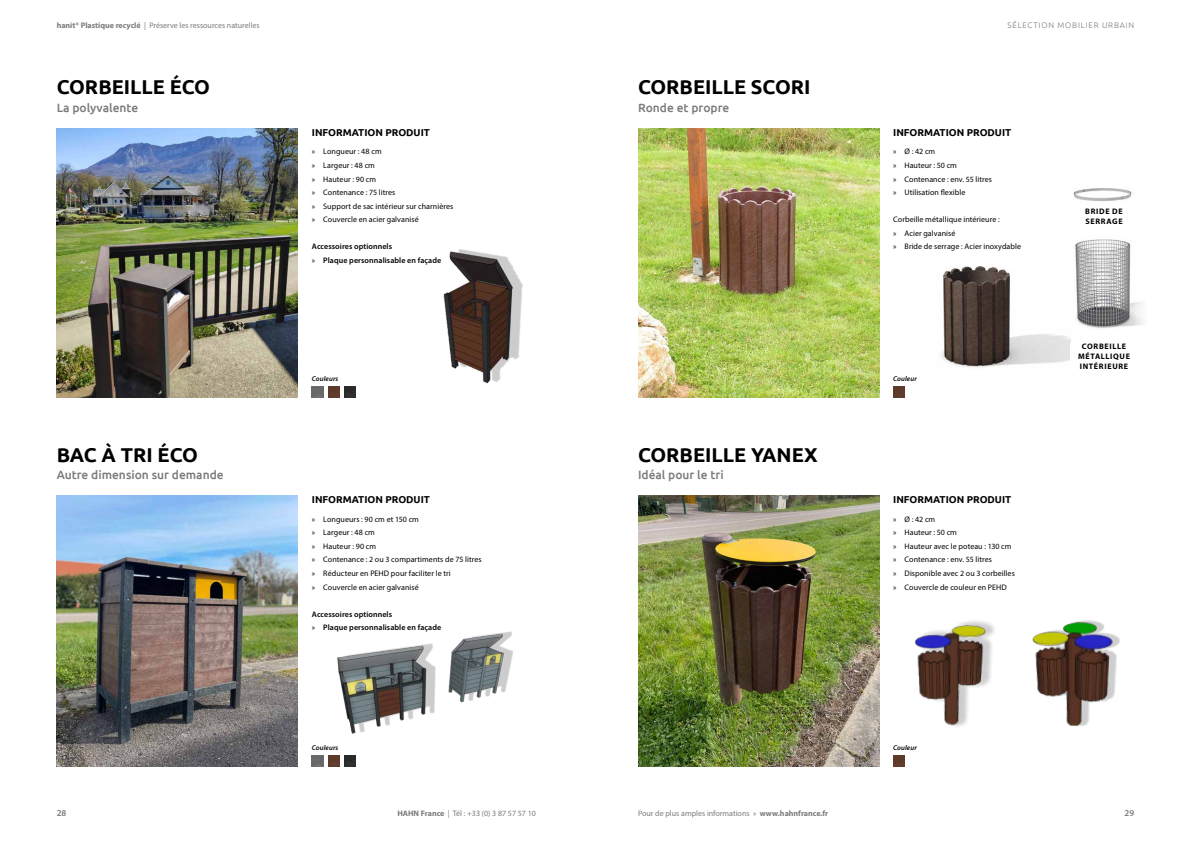
<style>
.page{position:relative;width:1191px;height:842px;background:#fff}
.page>*{position:absolute;margin:0;border:0;box-sizing:border-box;transform-origin:0 0}
.t1{font:700 20px "Ubuntu";color:#000}
.t2{font:500 12px "Ubuntu";color:#7c7b7b}
.t3{font:700 10px "Ubuntu";color:#000}
.t4{font:600 9px "Myriad Pro";color:#7c7b7b}
.t5{font:8px/13.5px "Myriad Pro";letter-spacing:.005em;color:#000}
.t6{font:8px "Myriad Pro";color:#7c7b7b}
.t7{font:600 8px/13.5px "Myriad Pro";letter-spacing:.01em;color:#000}
.t8{font:700 8px/10px "Myriad Pro";letter-spacing:.085em;color:#000;text-align:center}
.t9{font:300 8px "Ubuntu";letter-spacing:.1em;color:#7c7b7b}
.t10{font:italic 600 7px "Myriad Pro";letter-spacing:.015em;color:#000}
.s1{font-weight:700}
.s2{font-weight:400}
</style>
<div class="page">
<img style="left:443px;top:250px;width:80px;height:134px">
<img style="left:57px;top:128px;width:241px;height:269px">
<svg style="left:312px;top:386px;width:44px;height:11px"></svg>
<img style="left:337px;top:631px;width:176px;height:103px">
<img style="left:57px;top:496px;width:241px;height:271px">
<svg style="left:312px;top:755px;width:44px;height:12px"></svg>
<img style="left:941px;top:266px;width:129px;height:102px">
<img style="left:638px;top:128px;width:241px;height:269px">
<svg style="left:893px;top:386px;width:11px;height:11px"></svg>
<img style="left:1032px;top:620px;width:88px;height:106px">
<img style="left:638px;top:496px;width:241px;height:271px">
<svg style="left:893px;top:755px;width:11px;height:12px"></svg>
<img style="left:1075px;top:239px;width:68px;height:90px">
<img style="left:1073px;top:189px;width:59px;height:12px">
<img style="left:915px;top:621px;width:80px;height:105px">
<p class="t6" style="left:57px;top:20px;width:205px"><span class="s1">hanit® Plastique recyclé</span> | Préserve les ressources naturelles</p>
<p class="t9" style="left:1007px;top:21px;width:128px">SÉLECTION MOBILIER URBAIN</p>
<h1 class="t1" style="left:57px;top:75px;width:155px">CORBEILLE ÉCO</h1>
<h2 class="t2" style="left:57px;top:100px;width:83px">La polyvalente</h2>
<h1 class="t1" style="left:57px;top:443px;width:143px">BAC À TRI ÉCO</h1>
<h2 class="t2" style="left:57px;top:467px;width:168px">Autre dimension sur demande</h2>
<p class="t3" style="left:312px;top:126px;width:120px">INFORMATION PRODUIT</p>
<p class="t5" style="left:312px;top:145px;width:143px">» Longueur : 48 cm<br>» Largeur : 48 cm<br>» Hauteur : 90 cm<br>» Contenance : 75 litres<br>» Support de sac intérieur sur charnières » Couvercle en acier galvanisé</p>
<p class="t7" style="left:312px;top:240px;width:131px">Accessoires optionnels<br><span class="s2">»</span> Plaque personnalisable en façade</p>
<p class="t10" style="left:312px;top:374px;width:28px">Couleurs</p>
<p class="t3" style="left:312px;top:494px;width:120px">INFORMATION PRODUIT</p>
<p class="t5" style="left:312px;top:512px;width:171px">» Longueurs : 90 cm et 150 cm<br>» Largeur : 48 cm<br>» Hauteur : 90 cm<br>» Contenance : 2 ou 3 compartiments de 75 litres » Réducteur en PEHD pour faciliter le tri<br>» Couvercle en acier galvanisé</p>
<p class="t7" style="left:312px;top:607px;width:131px">Accessoires optionnels<br><span class="s2">»</span> Plaque personnalisable en façade</p>
<p class="t10" style="left:312px;top:743px;width:28px">Couleurs</p>
<h1 class="t1" style="left:638px;top:75px;width:174px">CORBEILLE SCORI</h1>
<h2 class="t2" style="left:638px;top:100px;width:93px">Ronde et propre</h2>
<h1 class="t1" style="left:638px;top:443px;width:181px">CORBEILLE YANEX</h1>
<h2 class="t2" style="left:638px;top:467px;width:87px">Idéal pour le tri</h2>
<p class="t3" style="left:893px;top:126px;width:120px">INFORMATION PRODUIT</p>
<p class="t5" style="left:893px;top:145px;width:100px">» Ø : 42 cm<br>» Hauteur : 50 cm<br>» Contenance : env. 55 litres » Utilisation flexible</p>
<p class="t5" style="left:893px;top:213px;width:129px">Corbeille métallique intérieure :<br>» Acier galvanisé<br>» Bride de serrage : Acier inoxydable</p>
<p class="t10" style="left:893px;top:374px;width:25px">Couleur</p>
<p class="t3" style="left:893px;top:494px;width:120px">INFORMATION PRODUIT</p>
<p class="t5" style="left:893px;top:512px;width:123px">» Ø : 42 cm<br>» Hauteur : 50 cm<br>» Hauteur avec le poteau : 130 cm » Contenance : env. 55 litres<br>» Disponible avec 2 ou 3 corbeilles » Couvercle de couleur en PEHD</p>
<p class="t8" style="left:1085px;top:206px;width:39px;text-align:left">BRIDE DE<br>SERRAGE</p>
<p class="t8" style="left:1078px;top:341px;width:54px">CORBEILLE<br>MÉTALLIQUE<br>INTÉRIEURE</p>
<p class="t10" style="left:893px;top:743px;width:25px">Couleur</p>
<p class="t4" style="left:57px;top:808px;width:11px">28</p>
<p class="t6" style="left:397px;top:809px;width:140px"><span class="s1">HAHN France</span> | Tél : +33 (0) 3 87 57 57 10</p>
<p class="t6" style="left:638px;top:809px;width:192px">Pour de plus amples informations » <span class="s1">www.hahnfrance.fr</span></p>
<p class="t4" style="left:1124px;top:808px;width:11px">29</p>
</div>
